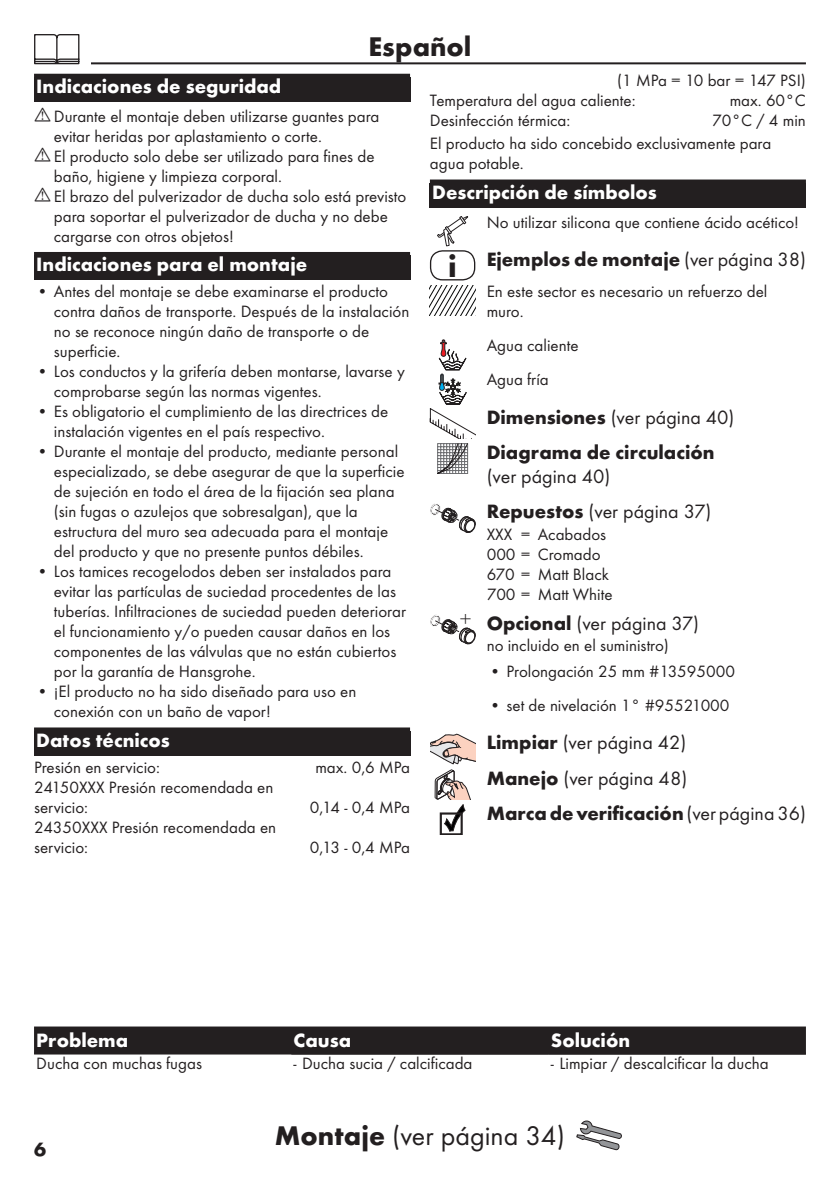
<style>
.page{position:relative;width:840px;height:1191px;background:#fff}
.page>*{position:absolute;margin:0;border:0;box-sizing:border-box;transform-origin:0 0}
.t1{font:700 32px "Futura TOT";color:#231f20}
.t2{font:28px "Futura TOT Boo";color:#231f20}
.t3{font:700 28px "Futura TOT";color:#231f20}
.t4{font:300 21.2px "Futura TOT";color:#231f20}
.t5{font:20px/35.4px "Futura TOT Boo";color:#231f20}
.t6{font:700 20px "Futura TOT";color:#fff}
.t7{font:700 20px "Futura TOT";color:#231f20}
.t8{font:17px/20px "Futura TOT Boo";color:#231f20}
.s1{font-family:"Futura TOT Boo";font-weight:400}
.s2{font-family:"Futura TOT";font-weight:700}
</style>
<div class="page">
<hr style="left:34px;top:62px;width:771px;height:2px;background:#231f20">
<div style="left:23px;top:34px;width:68px;height:34px;background:#fff"></div>
<svg style="left:34px;top:34px;width:45px;height:30px"></svg>
<svg style="left:576px;top:1120px;width:45px;height:30px"></svg>
<div style="left:34px;top:74px;width:376px;height:28px;background:#231f20"></div>
<div style="left:34px;top:252px;width:376px;height:28px;background:#231f20"></div>
<div style="left:34px;top:727px;width:376px;height:28px;background:#231f20"></div>
<div style="left:429px;top:183px;width:376px;height:25px;background:#231f20"></div>
<div style="left:429px;top:179px;width:376px;height:28px;background:#231f20"></div>
<svg style="left:437px;top:216px;width:31px;height:30px"></svg>
<div style="left:429px;top:250px;width:46px;height:30px;border:1px solid #231f20;border-radius:12px"></div>
<svg style="left:429px;top:285px;width:46px;height:31px"></svg>
<svg style="left:429px;top:340px;width:46px;height:134px"></svg>
<svg style="left:430px;top:503px;width:45px;height:30px"></svg>
<svg style="left:430px;top:615px;width:45px;height:29px"></svg>
<svg style="left:430px;top:734px;width:45px;height:101px"></svg>
<div style="left:34px;top:1026px;width:771px;height:26px;background:#231f20"></div>
<hr style="left:34px;top:1052px;width:771px;height:2px;background:#231f20">
<h2 class="t3" style="left:368px;top:29px;width:104px">Español</h2>
<p class="t6" style="left:36px;top:74px;width:246px">Indicaciones de seguridad</p>
<p class="t8" style="left:54px;top:106px;width:354px">Durante el montaje deben utilizarse guantes para evitar heridas por aplastamiento o corte.<br>El producto solo debe ser utilizado para fines de baño, higiene y limpieza corporal.<br>El brazo del pulverizador de ducha solo está previsto para soportar el pulverizador de ducha y no debe cargarse con otros objetos!</p>
<p class="t6" style="left:36px;top:252px;width:272px">Indicaciones para el montaje</p>
<p class="t8" style="left:54px;top:281px;width:357px;text-indent:-17px">• Antes del montaje se debe examinarse el producto contra daños de transporte. Después de la instalación no se reconoce ningún daño de transporte o de superficie.</p>
<p class="t8" style="left:54px;top:361px;width:352px;text-indent:-17px">• Los conductos y la grifería deben montarse, lavarse y comprobarse según las normas vigentes.</p>
<p class="t8" style="left:54px;top:401px;width:336px;text-indent:-17px">• Es obligatorio el cumplimiento de las directrices de instalación vigentes en el país respectivo.</p>
<p class="t8" style="left:54px;top:441px;width:352px;text-indent:-17px">• Durante el montaje del producto, mediante personal especializado, se debe asegurar de que la superficie de sujeción en todo el área de la fijación sea plana (sin fugas o azulejos que sobresalgan), que la estructura del muro sea adecuada para el montaje del producto y que no presente puntos débiles.</p>
<p class="t8" style="left:54px;top:561px;width:353px;text-indent:-17px">• Los tamices recogelodos deben ser instalados para evitar las partículas de suciedad procedentes de las tuberías. Infiltraciones de suciedad pueden deteriorar el funcionamiento y/o pueden causar daños en los componentes de las válvulas que no están cubiertos por la garantía de Hansgrohe.</p>
<p class="t8" style="left:54px;top:681px;width:304px;text-indent:-17px">• ¡El producto no ha sido diseñado para uso en conexión con un baño de vapor!</p>
<p class="t6" style="left:36px;top:728px;width:135px">Datos técnicos</p>
<p class="t8" style="left:34px;top:757px;width:127px">Presión en servicio:</p>
<p class="t8" style="left:315px;top:757px;width:96px">max. 0,6 MPa</p>
<p class="t8" style="left:34px;top:777px;width:241px">24150XXX Presión recomendada en servicio:</p>
<p class="t8" style="left:309px;top:797px;width:102px">0,14 - 0,4 MPa</p>
<p class="t8" style="left:34px;top:817px;width:243px">24350XXX Presión recomendada en servicio:</p>
<p class="t8" style="left:310px;top:837px;width:102px">0,13 - 0,4 MPa</p>
<p class="t8" style="left:429px;top:71px;width:377px;text-indent:187px">(1 MPa = 10 bar = 147 PSI)<br>Temperatura del agua caliente:</p>
<p class="t8" style="left:729px;top:91px;width:78px">max. 60°C</p>
<p class="t8" style="left:429px;top:111px;width:142px">Desinfección térmica:</p>
<p class="t8" style="left:429px;top:109px;width:377px;line-height:22.8px;text-indent:282px">70°C / 4 min<br>El producto ha sido concebido exclusivamente para</p>
<p class="t8" style="left:429px;top:153px;width:95px">agua potable.</p>
<p class="t6" style="left:432px;top:180px;width:226px">Descripción de símbolos</p>
<p class="t8" style="left:486px;top:212px;width:314px">No utilizar silicona que contiene ácido acético!</p>
<p class="t7" style="left:486px;top:247px;width:320px">Ejemplos de montaje <span class="s1">(ver página 38)</span></p>
<p class="t8" style="left:486px;top:281px;width:282px">En este sector es necesario un refuerzo del muro.</p>
<p class="t8" style="left:486px;top:328px;width:93px;line-height:34.2px">Agua caliente<br>Agua fría</p>
<p class="t5" style="left:486px;top:399px;width:249px"><span class="s2">Dimensiones</span> (ver página 40)</p>
<p class="t7" style="left:486px;top:440px;width:229px">Diagrama de circulación</p>
<p class="t5" style="left:486px;top:458px;width:226px">(ver página 40)<br><span class="s2">Repuestos</span> (ver página 37)</p>
<p class="t8" style="left:486px;top:524px;width:127px">XXX = Acabados<br>000 = Cromado<br>670 = Matt Black<br>700 = Matt White</p>
<p class="t5" style="left:486px;top:605px;width:214px"><span class="s2">Opcional</span> (ver página 37)</p>
<p class="t8" style="left:486px;top:635px;width:184px">no incluido en el suministro)</p>
<p class="t8" style="left:489px;top:661px;width:247px">• Prolongación 25 mm #13595000</p>
<p class="t8" style="left:489px;top:695px;width:241px">• set de nivelación 1° #95521000</p>
<p class="t5" style="left:486px;top:725px;width:202px"><span class="s2">Limpiar</span> (ver página 42)<br><span class="s2">Manejo</span> (ver página 48)</p>
<p class="t7" style="left:486px;top:801px;width:320px">Marca de verificación <span class="s1">(ver página36)</span></p>
<h1 class="t1" style="left:448px;top:246px;width:10px">i</h1>
<p class="t4" style="left:459px;top:607px;width:13px">+</p>
<p class="t6" style="left:36px;top:1027px;width:93px">Problema</p>
<p class="t6" style="left:293px;top:1027px;width:59px">Causa</p>
<p class="t6" style="left:550px;top:1027px;width:81px">Solución</p>
<p class="t8" style="left:36px;top:1053px;width:167px">Ducha con muchas fugas</p>
<p class="t8" style="left:293px;top:1053px;width:180px">- Ducha sucia / calcificada</p>
<p class="t8" style="left:550px;top:1053px;width:219px">- Limpiar / descalcificar la ducha</p>
<p class="t7" style="left:34px;top:1136px;width:13px">6</p>
<h2 class="t2" style="left:275px;top:1119px;width:291px"><span class="s2">Montaje</span> (ver página 34)</h2>
</div>
